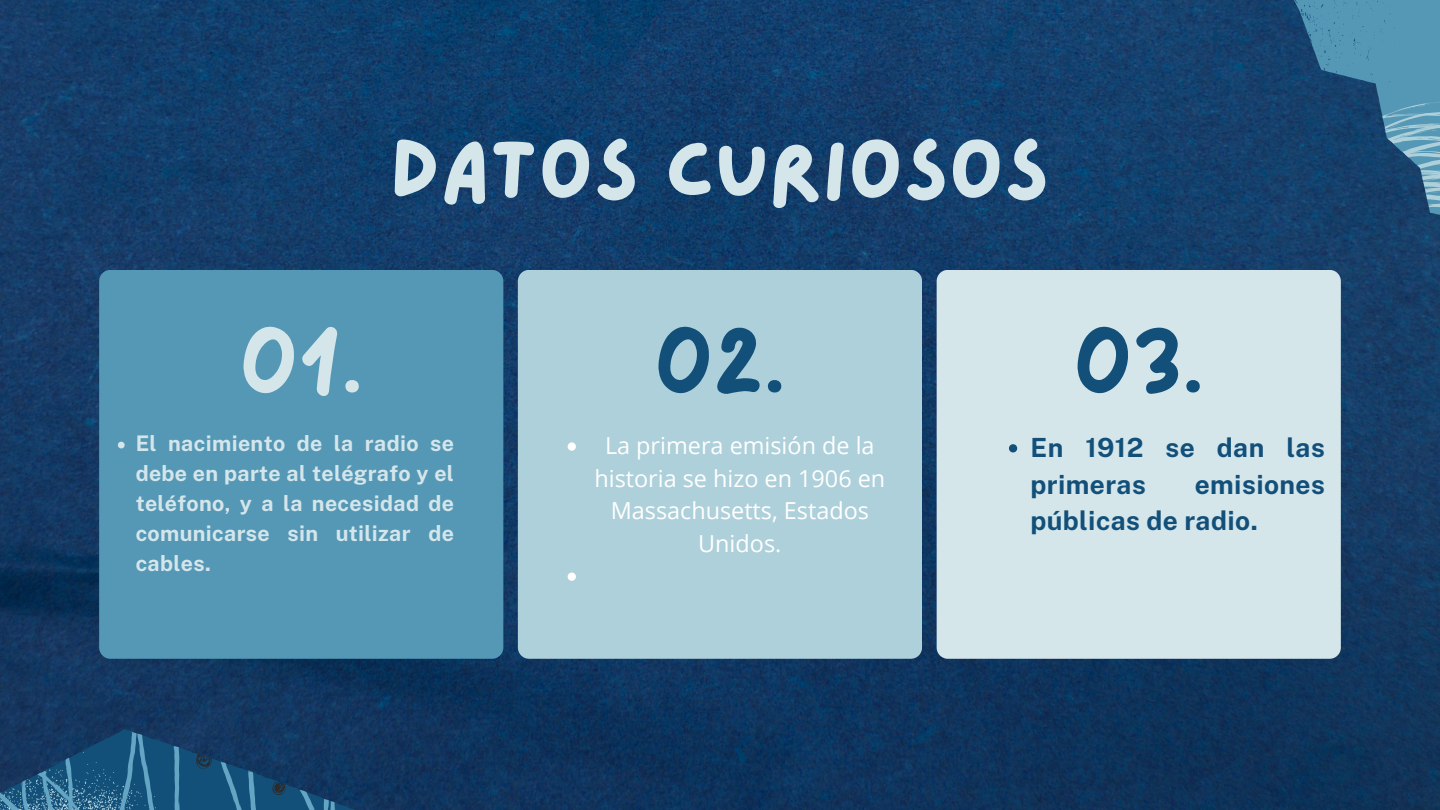
<style>
.page{position:relative;width:1440px;height:810px;background:#fff}
.page>*{position:absolute;margin:0;border:0;box-sizing:border-box;transform-origin:0 0}
.t1{font:85px "Lazydog";color:#d5e6eb}
.t2{font:82.6px "Lazydog";color:#12507a}
.t3{font:82.6px "Lazydog";color:#d5e6eb}
.t4{font:700 26.4px/36.8px "Public Sans";letter-spacing:.015em;color:#12507a}
.t5{font:23.4px/32.5px "Open Sans";color:#fff;text-align:center}
.t6{font:700 21.5px/30px "Public Sans";letter-spacing:.015em;color:#d5e6eb;text-align:justify}
</style>
<div class="page">
<img style="left:0;top:0;width:1440px;height:810px">
<div style="left:518px;top:270px;width:404px;height:389px;background:#aed0da;border-radius:11px"></div>
<div style="left:99px;top:270px;width:404px;height:389px;background:#5598b6;border-radius:11px"></div>
<div style="left:937px;top:270px;width:404px;height:389px;background:#d5e6eb;border-radius:11px"></div>
<svg style="left:118px;top:442px;width:7px;height:6px"></svg>
<svg style="left:1009px;top:444px;width:8px;height:8px"></svg>
<svg style="left:0;top:729px;width:355px;height:81px;background:#1c4d74"></svg>
<svg style="left:1264px;top:0;width:176px;height:224px;background:#306389"></svg>
<svg style="left:568px;top:442px;width:8px;height:9px"></svg>
<svg style="left:568px;top:573px;width:8px;height:8px"></svg>
<p class="t1" style="left:391px;top:129px;width:660px">DATOS CURIOSOS</p>
<p class="t3" style="left:239px;top:324px;width:125px">01.</p>
<p class="t2" style="left:654px;top:324px;width:133px">02.</p>
<p class="t2" style="left:1074px;top:324px;width:132px">03.</p>
<p class="t6" style="left:136px;top:429px;width:320px">El nacimiento de la radio se debe en parte al telégrafo y el teléfono, y a la necesidad de comunicarse sin utilizar de cables.</p>
<p class="t4" style="left:1031px;top:429px;width:296px">En 1912 se dan las primeras</p>
<p class="t5" style="left:594px;top:429px;width:292px">La primera emisión de la historia se hizo en 1906 en<br>Massachusetts, Estados<br>Unidos.</p>
<p class="t4" style="left:1031px;top:466px;width:296px;text-indent:164px">emisiones públicas de radio.</p>
</div>
